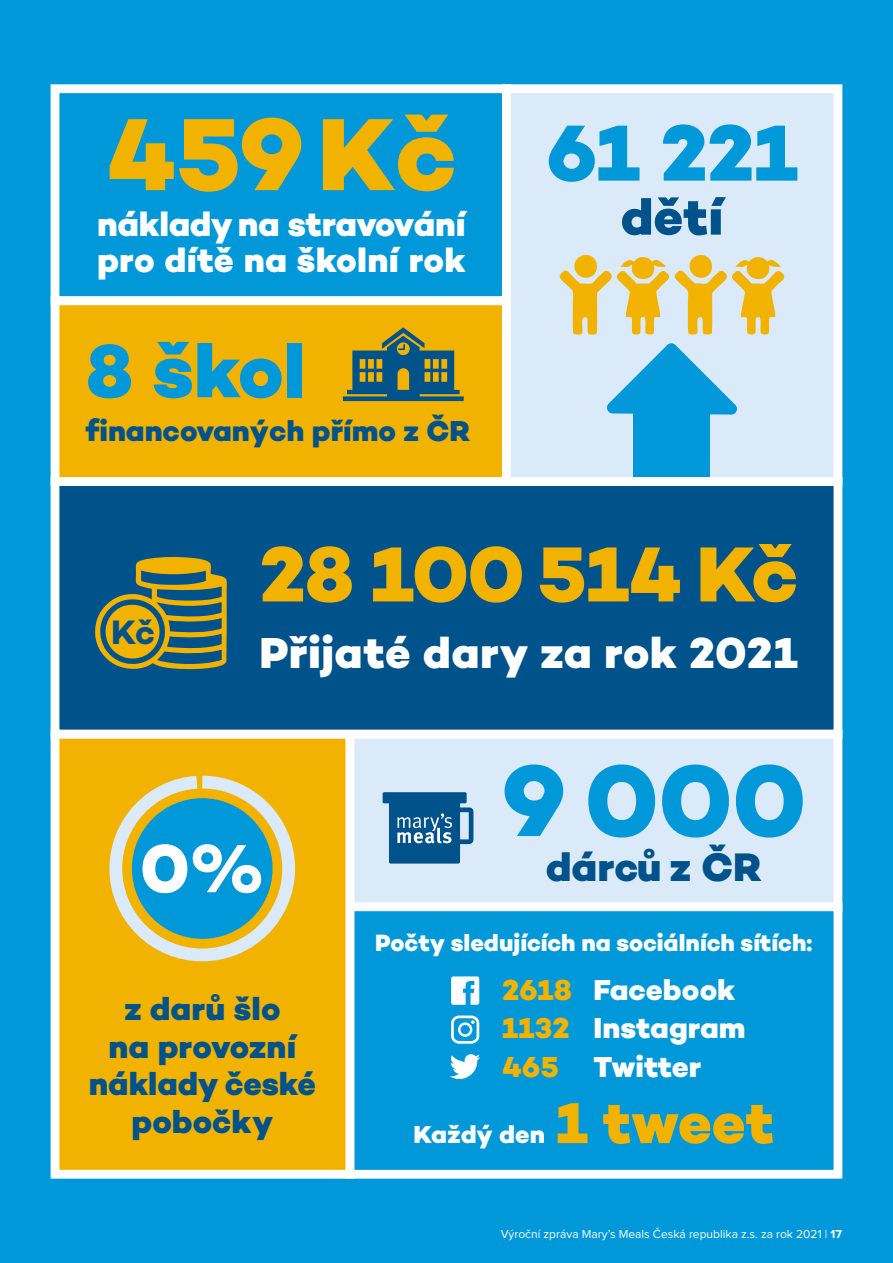
<style>
.page{position:relative;width:893px;height:1263px;background:#0098d8}
.page>*{position:absolute;margin:0;border:0;box-sizing:border-box;transform-origin:0 0}
.t1{font:800 104.4px "Campton";letter-spacing:-.005em;color:#f1b300}
.t2{font:800 102.9px "Campton";color:#0098d8}
.t3{font:800 80.85px "Campton";color:#0098d8}
.t4{font:800 79.35px "Campton";letter-spacing:-.015em;color:#f1b300}
.t5{font:800 76.5px "Campton";color:#0098d8}
.t6{font:800 69.15px "Campton";color:#fff}
.t7{font:800 58.8px "Campton";letter-spacing:-.005em;color:#f1b300}
.t8{font:800 51.45px "Campton";color:#00528a}
.t9{font:800 44.1px "Campton";letter-spacing:.01em;color:#fff}
.t10{font:800 40.5px "Campton";color:#00528a}
.t11{font:800 34.5px/36px "Campton";letter-spacing:-.01em;color:#fff}
.t12{font:700 34.5px "Campton";color:#00528a}
.t13{font:800 32.55px/37.5px "Campton";color:#00528a;text-align:center}
.t14{font:800 29.4px/38.2px "Campton";color:#fff}
.t15{font:800 29.4px "Campton";color:#00528a}
.t16{font:800 25.05px "Campton";color:#fff}
.t17{font:800 24px "Campton";color:#fff}
.t18{font:12px "Proxima Nova";color:#fff}
.s1{color:#f1b300}
.s2{font-weight:700}
</style>
<div class="page">
<div style="left:51px;top:84px;width:460px;height:221px;background:#0098d8;border:9px solid #fff"></div>
<div style="left:345px;top:730px;width:497px;height:182px;background:#dbeaf9;border:9px solid #fff"></div>
<div style="left:345px;top:902px;width:497px;height:277px;background:#0098d8;border:9px solid #fff"></div>
<div style="left:51px;top:296px;width:460px;height:190px;background:#f1b300;border:9px solid #fff"></div>
<div style="left:51px;top:730px;width:303px;height:449px;background:#f1b300;border:9px solid #fff"></div>
<div style="left:51px;top:477px;width:791px;height:261px;background:#00528a;border:9px solid #fff"></div>
<div style="left:502px;top:84px;width:340px;height:402px;background:#dbeaf9;border:9px solid #fff"></div>
<svg style="left:451px;top:976px;width:28px;height:29px"></svg>
<svg style="left:451px;top:1015px;width:28px;height:29px"></svg>
<svg style="left:450px;top:1054px;width:30px;height:25px"></svg>
<div style="left:132px;top:798px;width:141px;height:141px;background:#0098d8;border-radius:50%"></div>
<div style="left:109px;top:776px;width:186px;height:185px;border:13px solid #dbeaf9;border-radius:86px"></div>
<svg style="left:607px;top:343px;width:130px;height:72px"></svg>
<div style="left:634px;top:411px;width:76px;height:66px;background:#0098d8"></div>
<svg style="left:383px;top:792px;width:90px;height:71px"></svg>
<svg style="left:343px;top:327px;width:121px;height:74px"></svg>
<svg style="left:560px;top:255px;width:225px;height:80px"></svg>
<svg style="left:95px;top:556px;width:132px;height:114px"></svg>
<h1 class="t1" style="left:106px;top:88px;width:352px">459Kč</h1>
<h3 class="t11" style="left:97px;top:206px;width:370px">náklady na stravování pro dítě na školní rok</h3>
<h3 class="t5" style="left:86px;top:322px;width:221px">8 škol</h3>
<h3 class="t15" style="left:86px;top:413px;width:386px">financovaných přímo z ČR</h3>
<h3 class="t3" style="left:546px;top:101px;width:253px">61 221</h3>
<h3 class="t8" style="left:621px;top:184px;width:104px">dětí</h3>
<h3 class="t12" style="left:111px;top:610px;width:45px">Kč</h3>
<h3 class="t4" style="left:259px;top:524px;width:540px">28 100 514 Kč</h3>
<h3 class="t9" style="left:259px;top:624px;width:540px">Přijaté dary za rok 2021</h3>
<h3 class="t6" style="left:140px;top:824px;width:126px">0%</h3>
<h3 class="t13" style="left:89px;top:990px;width:229px">z darů šlo<br>na provozní náklady české pobočky</h3>
<h2 class="t2" style="left:502px;top:735px;width:306px">9 000</h2>
<h3 class="t10" style="left:546px;top:841px;width:218px">dárců z ČR</h3>
<h3 class="t17" style="left:375px;top:927px;width:439px">Počty sledujících na sociálních sítích:</h3>
<h3 class="t14" style="left:502px;top:971px;width:245px"><span class="s1">2618</span> Facebook<br><span class="s1">1132</span> Instagram<br><span class="s1">465</span> Twitter</h3>
<h3 class="t16" style="left:413px;top:1118px;width:133px">Každý den</h3>
<h3 class="t7" style="left:556px;top:1085px;width:220px">1 tweet</h3>
<p class="t18" style="left:501px;top:1228px;width:343px">Výroční zpráva Mary’s Meals Česká republika z.s. za rok 2021 | <span class="s2">17</span></p>
</div>
